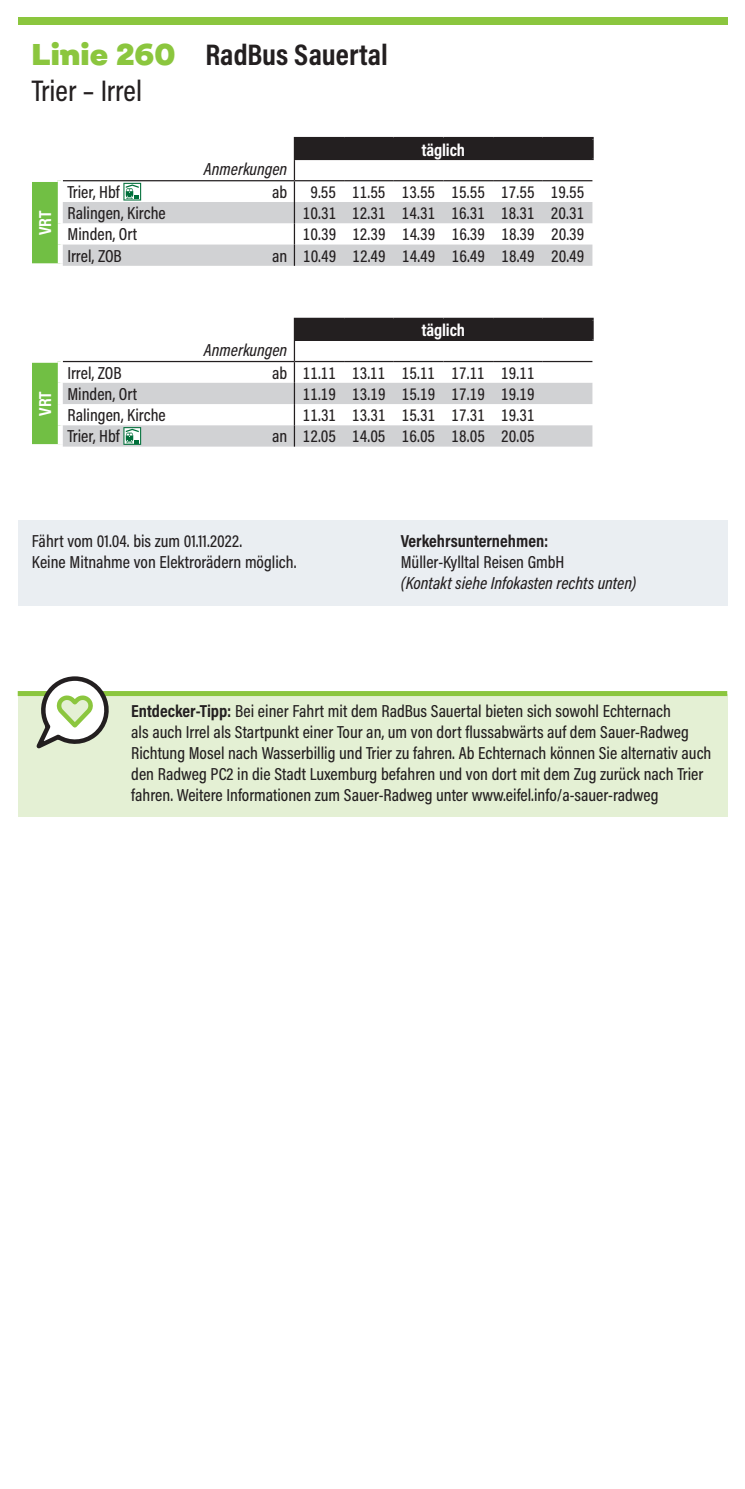
<style>
.page{position:relative;width:745px;height:1489px;background:#fff}
.page>*{position:absolute;margin:0;border:0;box-sizing:border-box;transform-origin:0 0}
.t1{font:700 30px/36px "Acumin Pro Cond";color:#231f20}
.t2{font:500 17.5px/21px "Acumin Pro Cond";color:#231f20}
.t3{font:italic 500 17.5px "Acumin Pro Cond";color:#231f20}
.t4{font:700 17.5px "Acumin Pro Cond";letter-spacing:-.01em;color:#fff}
.t5{font:700 17.5px "Acumin Pro Cond";color:#231f20}
.s1{font-family:"Salvatore";font-weight:900;color:#8bc63e}
.s2{font-weight:500}
.s3{font-weight:700}
</style>
<div class="page">
<div style="left:18px;top:18px;width:708px;height:7px;background:#8bc63e"></div>
<div style="left:294px;top:138px;width:298px;height:21px;background:#231f20"></div>
<div style="left:32px;top:181px;width:28px;height:85px;background:#71bf44"></div>
<hr style="left:293px;top:159px;width:51px;height:1px;background:#231f20">
<hr style="left:344px;top:159px;width:49px;height:1px;background:#231f20">
<hr style="left:393px;top:159px;width:50px;height:1px;background:#231f20">
<hr style="left:443px;top:159px;width:50px;height:1px;background:#231f20">
<hr style="left:493px;top:159px;width:49px;height:1px;background:#231f20">
<hr style="left:542px;top:159px;width:51px;height:1px;background:#231f20">
<hr style="left:294px;top:180px;width:50px;height:1px;background:#231f20">
<hr style="left:344px;top:180px;width:49px;height:1px;background:#231f20">
<hr style="left:393px;top:180px;width:50px;height:1px;background:#231f20">
<hr style="left:443px;top:180px;width:50px;height:1px;background:#231f20">
<hr style="left:493px;top:180px;width:49px;height:1px;background:#231f20">
<hr style="left:542px;top:180px;width:50px;height:1px;background:#231f20">
<hr style="left:293px;top:139px;width:2px;height:20px;background:#231f20">
<hr style="left:293px;top:137px;width:51px;height:2px;background:#231f20">
<hr style="left:344px;top:137px;width:49px;height:2px;background:#231f20">
<hr style="left:393px;top:137px;width:50px;height:2px;background:#231f20">
<hr style="left:443px;top:137px;width:50px;height:2px;background:#231f20">
<hr style="left:493px;top:137px;width:49px;height:2px;background:#231f20">
<hr style="left:542px;top:137px;width:51px;height:2px;background:#231f20">
<hr style="left:590px;top:139px;width:3px;height:20px;background:#231f20">
<hr style="left:293px;top:160px;width:2px;height:20px;background:#231f20">
<hr style="left:63px;top:180px;width:231px;height:1px;background:#231f20">
<div style="left:32px;top:263px;width:31px;height:5px;background:#fff"></div>
<hr style="left:32px;top:179px;width:26px;height:3px;background:#fff">
<div style="left:58px;top:181px;width:5px;height:21px;background:#fff"></div>
<div style="left:58px;top:202px;width:5px;height:21px;background:#fff"></div>
<div style="left:58px;top:223px;width:5px;height:21px;background:#fff"></div>
<div style="left:58px;top:244px;width:5px;height:19px;background:#fff"></div>
<svg style="left:60px;top:181px;width:532px;height:85px"></svg>
<div style="left:294px;top:319px;width:298px;height:21px;background:#231f20"></div>
<div style="left:32px;top:361px;width:28px;height:85px;background:#71bf44"></div>
<hr style="left:293px;top:339px;width:51px;height:2px;background:#231f20">
<hr style="left:344px;top:339px;width:49px;height:2px;background:#231f20">
<hr style="left:393px;top:339px;width:50px;height:2px;background:#231f20">
<hr style="left:443px;top:339px;width:50px;height:2px;background:#231f20">
<hr style="left:493px;top:339px;width:49px;height:2px;background:#231f20">
<hr style="left:542px;top:339px;width:51px;height:2px;background:#231f20">
<svg style="left:293px;top:320px;width:1px;height:19px"></svg>
<hr style="left:293px;top:318px;width:51px;height:2px;background:#231f20">
<hr style="left:344px;top:318px;width:49px;height:2px;background:#231f20">
<hr style="left:393px;top:318px;width:50px;height:2px;background:#231f20">
<hr style="left:443px;top:318px;width:50px;height:2px;background:#231f20">
<hr style="left:493px;top:318px;width:49px;height:2px;background:#231f20">
<hr style="left:542px;top:318px;width:51px;height:2px;background:#231f20">
<hr style="left:590px;top:320px;width:3px;height:19px;background:#231f20">
<hr style="left:293px;top:341px;width:2px;height:20px;background:#231f20">
<div style="left:32px;top:444px;width:31px;height:5px;background:#fff"></div>
<hr style="left:32px;top:360px;width:26px;height:3px;background:#fff">
<div style="left:58px;top:361px;width:5px;height:22px;background:#fff"></div>
<div style="left:58px;top:383px;width:5px;height:21px;background:#fff"></div>
<div style="left:58px;top:404px;width:5px;height:21px;background:#fff"></div>
<div style="left:58px;top:425px;width:5px;height:19px;background:#fff"></div>
<svg style="left:60px;top:361px;width:532px;height:85px"></svg>
<div style="left:18px;top:693px;width:708px;height:123px;background:#e4f0d4"></div>
<div style="left:18px;top:691px;width:708px;height:5px;background:#8bc63e"></div>
<svg style="left:36px;top:676px;width:73px;height:73px"></svg>
<div style="left:18px;top:520px;width:708px;height:85px;background:#eaeef2"></div>
<h1 class="t1" style="left:32px;top:36px;width:357px"><span class="s1">Linie 260</span> RadBus Sauertal<br><span class="s2">Trier – Irrel</span></h1>
<p class="t3" style="left:204px;top:158px;width:85px">Anmerkungen</p>
<p class="t4" style="left:421px;top:138px;width:45px">täglich</p>
<p class="t4" style="left:34px;top:235px;width:26px;rotate:-90deg">VRT</p>
<p class="t2" style="left:67px;top:181px;width:54px">Trier, Hbf</p>
<p class="t2" style="left:272px;top:181px;width:17px">ab</p>
<p class="t2" style="left:310px;top:181px;width:275px">9.55 11.55 13.55 15.55 17.55 19.55</p>
<p class="t2" style="left:67px;top:202px;width:100px">Ralingen, Kirche</p>
<p class="t2" style="left:303px;top:202px;width:283px">10.31 12.31 14.31 16.31 18.31 20.31</p>
<p class="t2" style="left:67px;top:223px;width:71px">Minden, Ort</p>
<p class="t2" style="left:303px;top:223px;width:283px">10.39 12.39 14.39 16.39 18.39 20.39</p>
<p class="t2" style="left:67px;top:245px;width:56px">Irrel, ZOB</p>
<p class="t2" style="left:272px;top:245px;width:313px">an 10.49 12.49 14.49 16.49 18.49 20.49</p>
<p class="t4" style="left:34px;top:415px;width:26px;rotate:-90deg">VRT</p>
<p class="t3" style="left:204px;top:339px;width:85px">Anmerkungen</p>
<p class="t4" style="left:421px;top:319px;width:45px">täglich</p>
<p class="t2" style="left:67px;top:362px;width:56px">Irrel, ZOB</p>
<p class="t2" style="left:272px;top:362px;width:264px">ab 11.11 13.11 15.11 17.11 19.11</p>
<p class="t2" style="left:67px;top:383px;width:71px">Minden, Ort</p>
<p class="t2" style="left:303px;top:383px;width:233px">11.19 13.19 15.19 17.19 19.19</p>
<p class="t2" style="left:67px;top:404px;width:100px">Ralingen, Kirche</p>
<p class="t2" style="left:303px;top:404px;width:233px">11.31 13.31 15.31 17.31 19.31</p>
<p class="t2" style="left:67px;top:425px;width:54px">Trier, Hbf</p>
<p class="t2" style="left:272px;top:425px;width:264px">an 12.05 14.05 16.05 18.05 20.05</p>
<p class="t2" style="left:32px;top:530px;width:266px">Fährt vom 01.04. bis zum 01.11.2022.<br>Keine Mitnahme von Elektrorädern möglich.</p>
<p class="t5" style="left:400px;top:529px;width:149px">Verkehrsunternehmen:</p>
<p class="t2" style="left:400px;top:551px;width:165px">Müller-Kylltal Reisen GmbH</p>
<p class="t3" style="left:400px;top:571px;width:237px">(Kontakt siehe Infokasten rechts unten)</p>
<p class="t2" style="left:131px;top:700px;width:581px"><span class="s3">Entdecker-Tipp:</span> Bei einer Fahrt mit dem RadBus Sauertal bieten sich sowohl Echternach<br>als auch Irrel als Startpunkt einer Tour an, um von dort flussabwärts auf dem Sauer-Radweg Richtung Mosel nach Wasserbillig und Trier zu fahren. Ab Echternach können Sie alternativ auch den Radweg PC2 in die Stadt Luxemburg befahren und von dort mit dem Zug zurück nach Trier fahren. Weitere Informationen zum Sauer-Radweg unter www.eifel.info/a-sauer-radweg</p>
</div>
